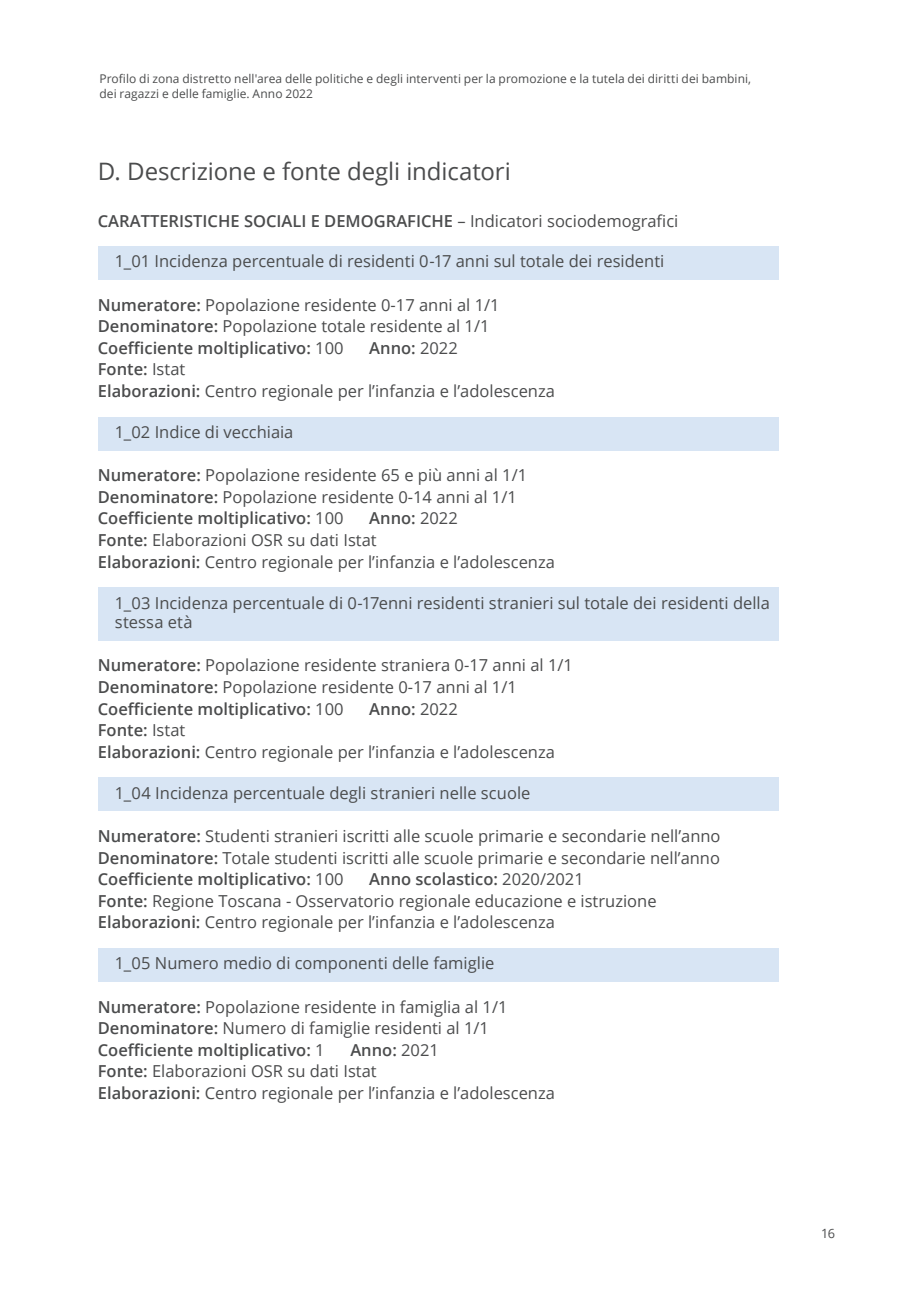
<style>
.page{position:relative;width:919px;height:1289px;background:#fff}
.page>*{position:absolute;margin:0;border:0;box-sizing:border-box;transform-origin:0 0}
.t1{font:24px "Open Sans";letter-spacing:-.005em;color:#4b4c4d}
.t2{font:16.5px/21.6px "Open Sans";color:#4b4c4d}
.t3{font:600 16.5px "Open Sans";color:#4b4c4d}
.t4{font:12.75px "Open Sans";color:#4b4c4d}
.t5{font:12px/14.4px "Open Sans";letter-spacing:.005em;color:#4b4c4d}
.s1{font-weight:400}
.s2{font-weight:600}
</style>
<div class="page">
<div style="left:98px;top:246px;width:680px;height:34px;background:#d8e5f4"></div>
<div style="left:98px;top:417px;width:680px;height:33px;background:#d8e5f4"></div>
<div style="left:98px;top:587px;width:680px;height:53px;background:#d8e5f4"></div>
<div style="left:98px;top:777px;width:680px;height:34px;background:#d8e5f4"></div>
<div style="left:98px;top:948px;width:680px;height:33px;background:#d8e5f4"></div>
<p class="t5" style="left:99px;top:71px;width:653px">Profilo di zona distretto nell'area delle politiche e degli interventi per la promozione e la tutela dei diritti dei bambini, dei ragazzi e delle famiglie. Anno 2022</p>
<h1 class="t1" style="left:98px;top:155px;width:414px">D. Descrizione e fonte degli indicatori</h1>
<p class="t3" style="left:98px;top:209px;width:582px">CARATTERISTICHE SOCIALI E DEMOGRAFICHE <span class="s1">– Indicatori sociodemografici</span></p>
<p class="t2" style="left:115px;top:250px;width:551px">1_01 Incidenza percentuale di residenti 0-17 anni sul totale dei residenti</p>
<p class="t2" style="left:98px;top:293px;width:403px"><span class="s2">Numeratore:</span> Popolazione residente 0-17 anni al 1/1<br><span class="s2">Denominatore:</span> Popolazione totale residente al 1/1<br><span class="s2">Coefficiente moltiplicativo:</span> 100</p>
<p class="t3" style="left:369px;top:336px;width:90px">Anno: <span class="s1">2022</span></p>
<p class="t2" style="left:98px;top:358px;width:458px"><span class="s2">Fonte:</span> Istat<br><span class="s2">Elaborazioni:</span> Centro regionale per l’infanzia e l’adolescenza</p>
<p class="t2" style="left:115px;top:420px;width:180px">1_02 Indice di vecchiaia</p>
<p class="t2" style="left:98px;top:464px;width:431px"><span class="s2">Numeratore:</span> Popolazione residente 65 e più anni al 1/1<br><span class="s2">Denominatore:</span> Popolazione residente 0-14 anni al 1/1<br><span class="s2">Coefficiente moltiplicativo:</span> 100</p>
<p class="t2" style="left:98px;top:507px;width:458px;text-indent:271px"><span class="s2">Anno:</span> 2022<br><span class="s2">Fonte:</span> Elaborazioni OSR su dati Istat<br><span class="s2">Elaborazioni:</span> Centro regionale per l’infanzia e l’adolescenza</p>
<p class="t2" style="left:115px;top:592px;width:656px;line-height:19.5px">1_03 Incidenza percentuale di 0-17enni residenti stranieri sul totale dei residenti della stessa età</p>
<p class="t2" style="left:98px;top:654px;width:476px"><span class="s2">Numeratore:</span> Popolazione residente straniera 0-17 anni al 1/1<br><span class="s2">Denominatore:</span> Popolazione residente 0-17 anni al 1/1<br><span class="s2">Coefficiente moltiplicativo:</span> 100</p>
<p class="t3" style="left:369px;top:697px;width:90px">Anno: <span class="s1">2022</span></p>
<p class="t2" style="left:98px;top:719px;width:458px"><span class="s2">Fonte:</span> Istat<br><span class="s2">Elaborazioni:</span> Centro regionale per l’infanzia e l’adolescenza</p>
<p class="t2" style="left:115px;top:781px;width:417px">1_04 Incidenza percentuale degli stranieri nelle scuole</p>
<p class="t2" style="left:98px;top:824px;width:624px;text-align:justify"><span class="s2">Numeratore:</span> Studenti stranieri iscritti alle scuole primarie e secondarie nell’anno <span class="s2">Denominatore:</span> Totale studenti iscritti alle scuole primarie e secondarie nell’anno <span class="s2">Coefficiente moltiplicativo:</span> 100</p>
<p class="t2" style="left:98px;top:868px;width:560px;text-indent:271px"><span class="s2">Anno scolastico:</span> 2020/2021<br><span class="s2">Fonte:</span> Regione Toscana - Osservatorio regionale educazione e istruzione<br><span class="s2">Elaborazioni:</span> Centro regionale per l’infanzia e l’adolescenza</p>
<p class="t2" style="left:115px;top:952px;width:381px">1_05 Numero medio di componenti delle famiglie</p>
<p class="t2" style="left:98px;top:995px;width:411px"><span class="s2">Numeratore:</span> Popolazione residente in famiglia al 1/1<br><span class="s2">Denominatore:</span> Numero di famiglie residenti al 1/1<br><span class="s2">Coefficiente moltiplicativo:</span> 1</p>
<p class="t2" style="left:98px;top:1038px;width:458px;text-indent:252px"><span class="s2">Anno:</span> 2021<br><span class="s2">Fonte:</span> Elaborazioni OSR su dati Istat<br><span class="s2">Elaborazioni:</span> Centro regionale per l’infanzia e l’adolescenza</p>
<p class="t4" style="left:821px;top:1224px;width:16px">16</p>
</div>
